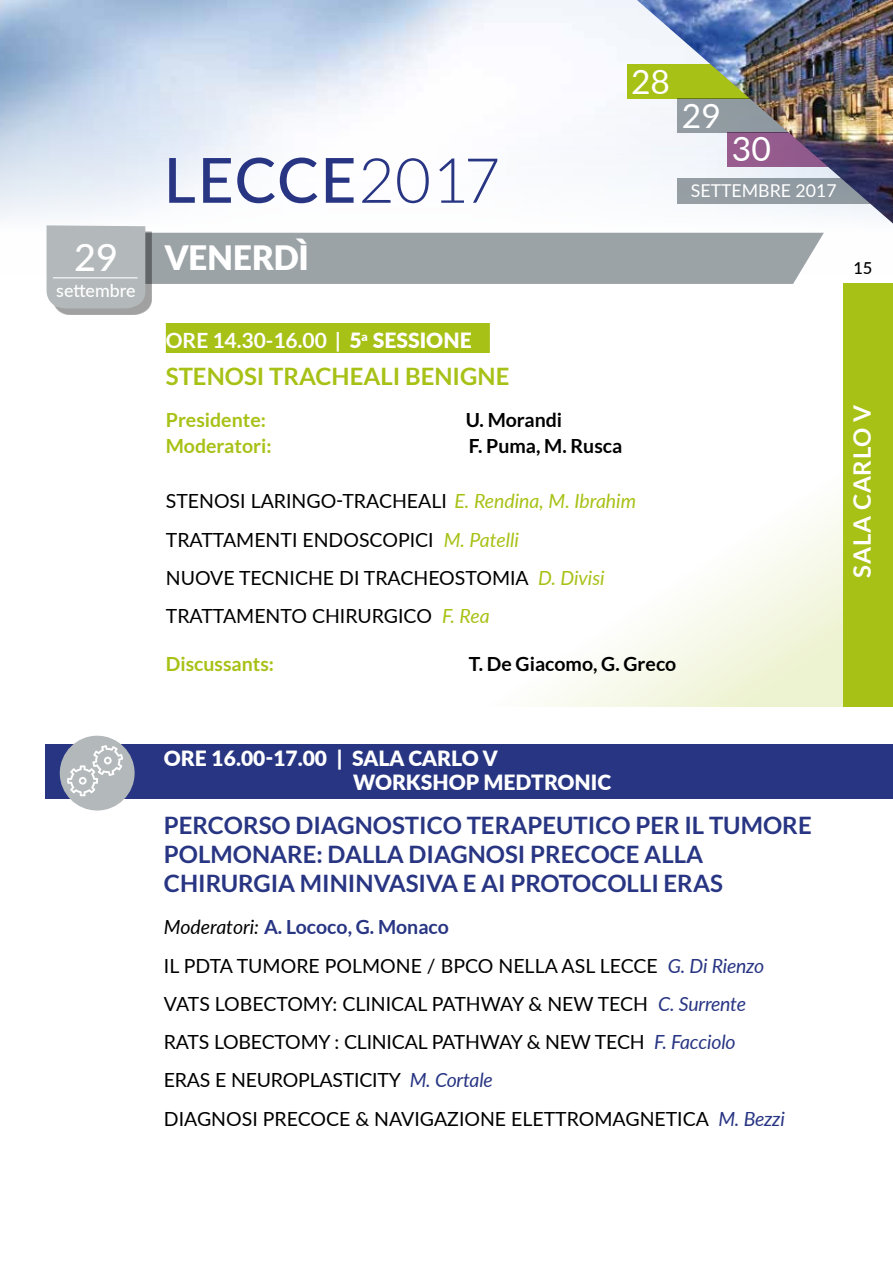
<style>
.page{position:relative;width:893px;height:1263px;background:#fff}
.page>*{position:absolute;margin:0;border:0;box-sizing:border-box;transform-origin:0 0}
.t1{font:500 62.25px "Lato";letter-spacing:.025em;color:#283583}
.t2{font:500 37.8px "Lato";color:#fff}
.t3{font:900 33.6px "Lato";letter-spacing:-.01em;color:#fff}
.t4{font:33.6px "Lato";color:#fff}
.t5{font:700 24px/28.8px "Lato";color:#283583}
.t6{font:700 24px "Lato";color:#a8c116}
.t7{font:700 24px "Lato";letter-spacing:.03em;color:#fff}
.t8{font:900 21px/24px "Lato";color:#fff}
.t9{font:700 21px "Lato";color:#fff}
.t10{font:19.5px/38.2px "Lato";color:#000}
.t11{font:700 19.5px "Lato";color:#000}
.t12{font:700 19.5px "Lato";color:#a8c116}
.t13{font:500 17.85px "Lato";color:#fff}
.t14{font:17.7px "Lato";color:#fff}
.t15{font:500 16.5px "Lato";color:#000}
.s1{font-weight:300}
.s2{font-weight:900}
.s3{font-style:italic;color:#a8c116}
.s4{font-style:italic}
.s5{font-weight:700;color:#283583}
.s6{font-style:italic;color:#283583}
</style>
<div class="page">
<img style="left:0;top:0;width:893px;height:294px">
<div style="left:52px;top:231px;width:99px;height:83px;background:#000;opacity:.37"></div>
<svg style="left:47px;top:225px;width:777px;height:83px"></svg>
<hr style="left:53px;top:277px;width:85px;height:1px;background:#fff">
<img style="left:617px;top:0;width:276px;height:234px">
<svg style="left:537px;top:503px;width:306px;height:204px"></svg>
<div style="left:166px;top:323px;width:324px;height:30px;background:#a8c116"></div>
<div style="left:843px;top:284px;width:50px;height:423px;background:#a8c116"></div>
<div style="left:46px;top:744px;width:847px;height:54px;background:#283583"></div>
<div style="left:60px;top:736px;width:75px;height:74px;background:#b3b8bb;border-radius:50%"></div>
<svg style="left:67px;top:745px;width:56px;height:51px"></svg>
<h2 class="t2" style="left:74px;top:230px;width:45px">29</h2>
<p class="t13" style="left:56px;top:277px;width:81px">settembre</p>
<h1 class="t1" style="left:164px;top:135px;width:338px">LECCE<span class="s1">2017</span></h1>
<h3 class="t3" style="left:165px;top:233px;width:146px">VENERDÌ</h3>
<h3 class="t4" style="left:631px;top:58px;width:40px">28</h3>
<h3 class="t4" style="left:682px;top:92px;width:40px">29</h3>
<h3 class="t4" style="left:732px;top:125px;width:40px">30</h3>
<p class="t14" style="left:691px;top:178px;width:147px">SETTEMBRE 2017</p>
<p class="t15" style="left:853px;top:256px;width:21px">15</p>
<p class="t9" style="left:166px;top:328px;width:307px">ORE 14.30-16.00 | <span class="s2">5</span><sup>a</sup> <span class="s2">SESSIONE</span></p>
<p class="t6" style="left:166px;top:362px;width:345px">STENOSI TRACHEALI BENIGNE</p>
<p class="t12" style="left:166px;top:409px;width:102px">Presidente:</p>
<p class="t11" style="left:466px;top:409px;width:98px">U. Morandi</p>
<p class="t12" style="left:166px;top:435px;width:107px">Moderatori:</p>
<p class="t11" style="left:469px;top:435px;width:155px">F. Puma, M. Rusca</p>
<p class="t10" style="left:166px;top:481px;width:472px">STENOSI LARINGO-TRACHEALI <span class="s3">E. Rendina, M. Ibrahim </span>TRATTAMENTI ENDOSCOPICI <span class="s3">M. Patelli<br></span>NUOVE TECNICHE DI TRACHEOSTOMIA <span class="s3">D. Divisi </span>TRATTAMENTO CHIRURGICO <span class="s3">F. Rea</span></p>
<p class="t12" style="left:166px;top:653px;width:110px">Discussants:</p>
<p class="t11" style="left:469px;top:653px;width:209px">T. De Giacomo, G. Greco</p>
<p class="t7" style="left:848px;top:578px;width:175px;rotate:-90deg">SALA CARLO V</p>
<p class="t8" style="left:353px;top:746px;width:260px;text-indent:-189px">ORE 16.00-17.00 | SALA CARLO V<br>WORKSHOP MEDTRONIC</p>
<p class="t5" style="left:164px;top:811px;width:649px">PERCORSO DIAGNOSTICO TERAPEUTICO PER IL TUMORE<br>POLMONARE: DALLA DIAGNOSI PRECOCE ALLA<br>CHIRURGIA MININVASIVA E AI PROTOCOLLI ERAS</p>
<p class="t10" style="left:164px;top:907px;width:622px"><span class="s4">Moderatori:</span> <span class="s5">A. Lococo, G. Monaco<br></span>IL PDTA TUMORE POLMONE / BPCO NELLA ASL LECCE <span class="s6">G. Di Rienzo </span>VATS LOBECTOMY: CLINICAL PATHWAY &amp; NEW TECH <span class="s6">C. Surrente </span>RATS LOBECTOMY : CLINICAL PATHWAY &amp; NEW TECH <span class="s6">F. Facciolo </span>ERAS E NEUROPLASTICITY <span class="s6">M. Cortale<br></span>DIAGNOSI PRECOCE &amp; NAVIGAZIONE ELETTROMAGNETICA <span class="s6">M. Bezzi</span></p>
</div>
